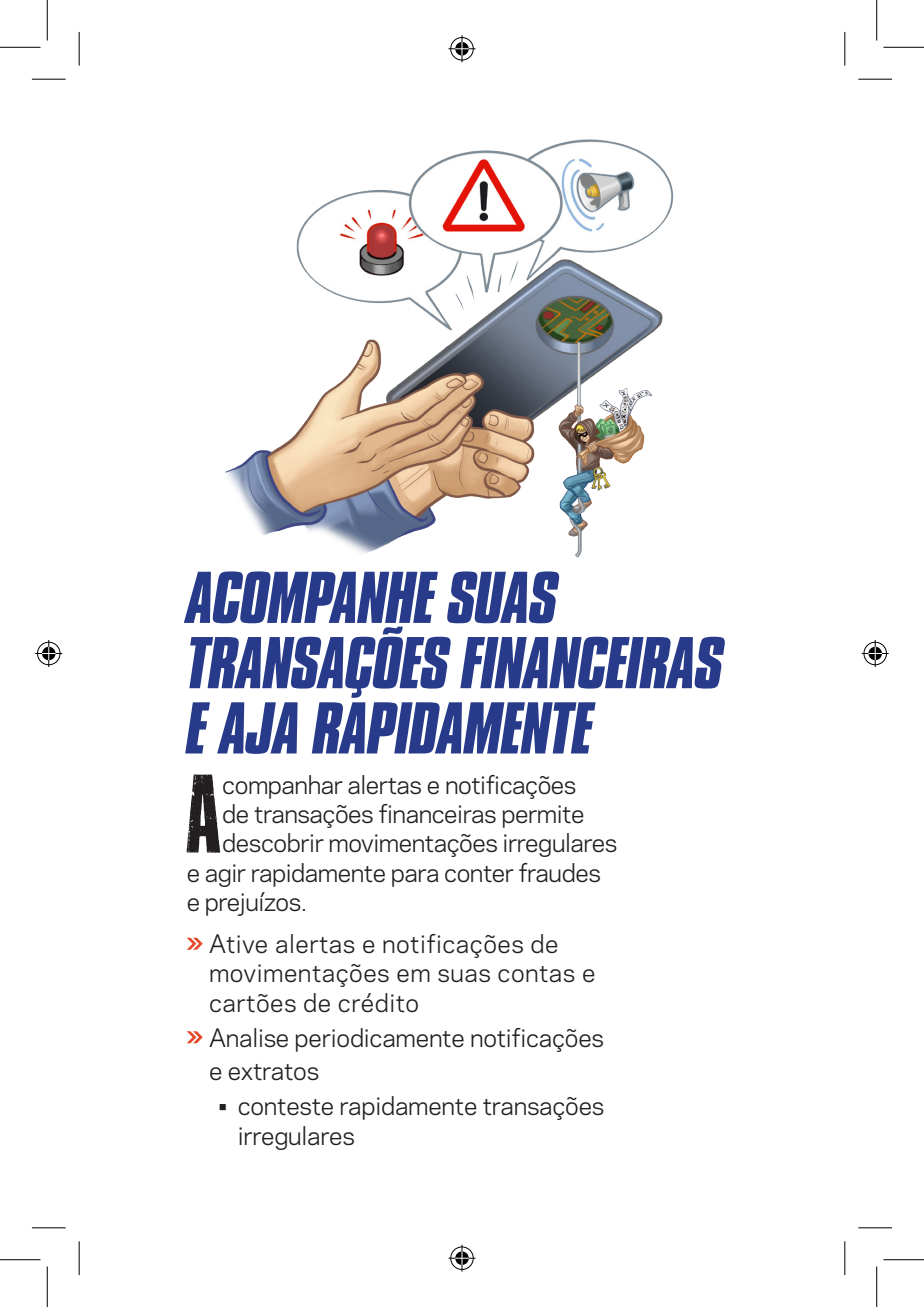
<style>
.page{position:relative;width:924px;height:1307px;background:#fff}
.page>*{position:absolute;margin:0;border:0;box-sizing:border-box;transform-origin:0 0}
.t1{font:92.92px "Cross Town";color:#231f20}
.t2{font:italic 700 63px/65.2px "Compacta BT";letter-spacing:-.02em;color:#273b8a}
.t3{font:23.62px/32.4px "Galaxie Polaris";letter-spacing:-.01em;color:#231f20}
.t4{font:23.62px/29.2px "Galaxie Polaris";letter-spacing:.02em;color:#231f20}
</style>
<div class="page">
<svg style="left:187px;top:937px;width:16px;height:12px"></svg>
<svg style="left:187px;top:1031px;width:16px;height:12px"></svg>
<img style="left:225px;top:139px;width:449px;height:419px">
<hr style="left:32px;top:79px;width:34px;height:1px;background:#000">
<hr style="left:858px;top:79px;width:34px;height:1px;background:#000">
<hr style="left:32px;top:1227px;width:34px;height:1px;background:#000">
<hr style="left:858px;top:1227px;width:34px;height:1px;background:#000">
<hr style="left:79px;top:32px;width:1px;height:34px;background:#000">
<hr style="left:79px;top:1241px;width:1px;height:33px;background:#000">
<hr style="left:844px;top:32px;width:1px;height:34px;background:#000">
<hr style="left:844px;top:1241px;width:1px;height:33px;background:#000">
<hr style="left:0;top:47px;width:40px;height:1px;background:#000">
<hr style="left:883px;top:47px;width:41px;height:1px;background:#000">
<hr style="left:0;top:1259px;width:40px;height:1px;background:#000">
<hr style="left:883px;top:1259px;width:41px;height:1px;background:#000">
<hr style="left:47px;top:0;width:1px;height:41px;background:#000">
<hr style="left:47px;top:1266px;width:1px;height:40px;background:#000">
<hr style="left:876px;top:0;width:1px;height:41px;background:#000">
<hr style="left:876px;top:1266px;width:1px;height:40px;background:#000">
<svg style="left:448px;top:35px;width:27px;height:27px"></svg>
<svg style="left:448px;top:1244px;width:27px;height:27px"></svg>
<svg style="left:35px;top:640px;width:27px;height:27px"></svg>
<svg style="left:861px;top:640px;width:27px;height:27px"></svg>
<p class="t2" style="left:187px;top:566px;width:539px">ACOMPANHE SUAS<br>TRANSAÇÕES FINANCEIRAS</p>
<p class="t2" style="left:187px;top:696px;width:408px">E AJA RAPIDAMENTE</p>
<p class="t1" style="left:187px;top:773px;width:39px">A</p>
<p class="t3" style="left:222px;top:767px;width:356px">companhar alertas e notificações</p>
<p class="t3" style="left:222px;top:796px;width:364px">de transações financeiras permite</p>
<p class="t3" style="left:222px;top:825px;width:397px">descobrir movimentações irregulares</p>
<p class="t3" style="left:187px;top:855px;width:416px">e agir rapidamente para conter fraudes</p>
<p class="t3" style="left:187px;top:884px;width:122px">e prejuízos.</p>
<p class="t4" style="left:209px;top:928px;width:388px">Ative alertas e notificações de movimentações em suas contas e cartões de crédito</p>
<p class="t3" style="left:209px;top:1020px;width:396px">Analise periodicamente notificações e extratos</p>
<p class="t3" style="left:238px;top:1090px;width:368px;line-height:29.2px;text-indent:-19px">• conteste rapidamente transações irregulares</p>
</div>
